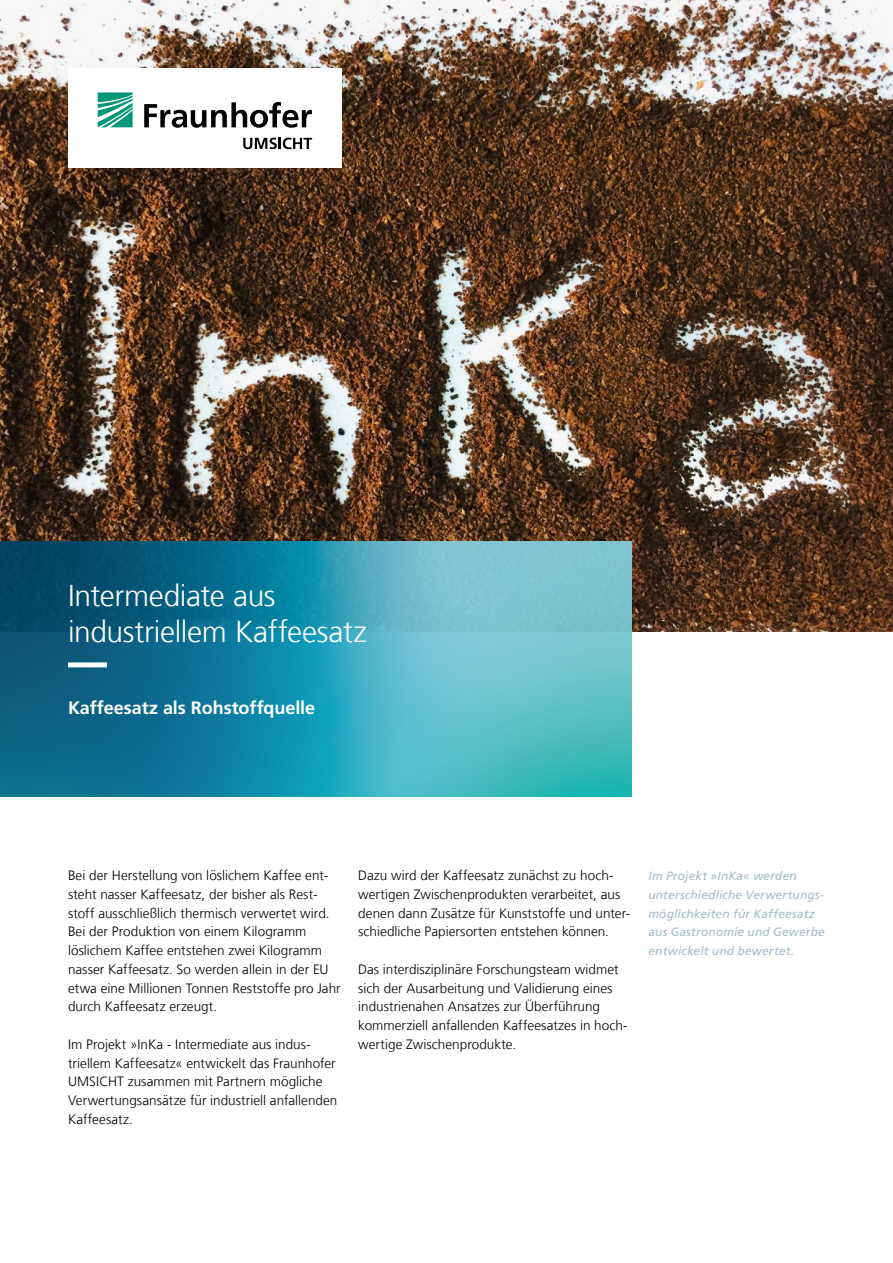
<style>
.page{position:relative;width:893px;height:1263px;background:#fff}
.page>*{position:absolute;margin:0;border:0;box-sizing:border-box;transform-origin:0 0}
.t1{font:300 30px/36px "Frutiger LT Com";letter-spacing:-.015em;color:#fff}
.t2{font:700 18px "Frutiger LT Com";letter-spacing:-.005em;color:#fff}
.t3{font:300 13.5px/18.8px "Frutiger LT Com";letter-spacing:.005em;color:#000}
.t4{font:italic 12px/18.8px "Frutiger LT Com";letter-spacing:.015em;color:#a4bcc9}
</style>
<div class="page">
<img style="left:0;top:0;width:893px;height:631px">
<div style="left:68px;top:68px;width:273px;height:99px;background:#fff"></div>
<svg style="left:98px;top:92px;width:35px;height:35px"></svg>
<svg style="left:144px;top:102px;width:168px;height:26px"></svg>
<svg style="left:243px;top:138px;width:69px;height:11px"></svg>
<svg style="left:0;top:541px;width:631px;height:256px;background:#3393aa"></svg>
<svg style="left:68px;top:662px;width:521px;height:5px;background:#4ba6bc"></svg>
<h1 class="t1" style="left:68px;top:578px;width:300px">Intermediate aus industriellem Kaffeesatz</h1>
<h2 class="t2" style="left:68px;top:697px;width:249px">Kaffeesatz als Rohstoffquelle</h2>
<p class="t3" style="left:68px;top:866px;width:274px">Bei der Herstellung von löslichem Kaffee ent&shy;steht nasser Kaffeesatz, der bisher als Rest&shy;stoff ausschließlich thermisch verwertet wird.<br>Bei der Produktion von einem Kilogramm löslichem Kaffee entstehen zwei Kilogramm nasser Kaffeesatz. So werden allein in der EU etwa eine Millionen Tonnen Reststoffe pro Jahr durch Kaffeesatz erzeugt.</p>
<p class="t3" style="left:68px;top:1035px;width:271px">Im Projekt »InKa - Intermediate aus indus&shy;triellem Kaffeesatz« entwickelt das Fraunhofer UMSICHT zusammen mit Partnern mögliche Verwertungsansätze für industriell anfallenden Kaffeesatz.</p>
<p class="t3" style="left:358px;top:866px;width:274px">Dazu wird der Kaffeesatz zunächst zu hoch&shy;wertigen Zwischenprodukten verarbeitet, aus denen dann Zusätze für Kunststoffe und unter&shy;schiedliche Papiersorten entstehen können.</p>
<p class="t3" style="left:358px;top:960px;width:271px">Das interdisziplinäre Forschungsteam widmet sich der Ausarbeitung und Validierung eines industrienahen Ansatzes zur Überführung kommerziell anfallenden Kaffeesatzes in hoch&shy;wertige Zwischenprodukte.</p>
<p class="t4" style="left:648px;top:867px;width:178px">Im Projekt »InKa« werden unterschiedliche Verwertungs&shy;möglichkeiten für Kaffeesatz aus Gastronomie und Gewerbe entwickelt und bewertet.</p>
</div>
